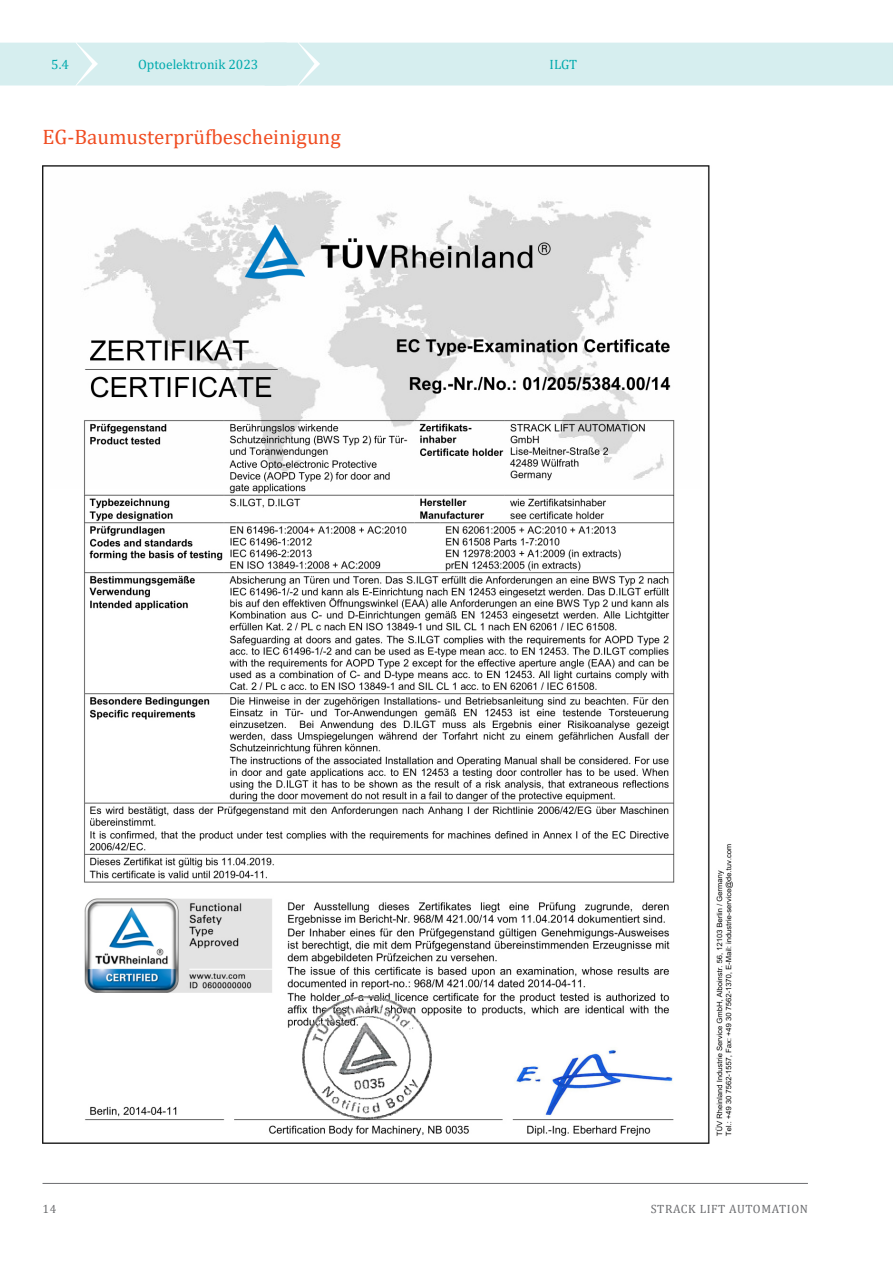
<style>
.page{position:relative;width:893px;height:1263px;background:#fff}
.page>*{position:absolute;margin:0;border:0;box-sizing:border-box;transform-origin:0 0}
.t1{font:21px "Cambria";color:#f04d22}
.t2{font:13.5px "Cambria";color:#00aaad}
.t3{font:12px "Cambria";letter-spacing:.05em;color:#6c6d70}
</style>
<div class="page">
<hr style="left:43px;top:1183px;width:765px;height:1px;background:#6c6d70">
<div style="left:0;top:43px;width:893px;height:42px;background:#d6eeef"></div>
<img style="left:43px;top:166px;width:690px;height:978px">
<p class="t2" style="left:51px;top:57px;width:19px">5.4</p>
<p class="t2" style="left:138px;top:57px;width:122px">Optoelektronik 2023</p>
<p class="t2" style="left:550px;top:57px;width:29px">ILGT</p>
<p class="t1" style="left:43px;top:124px;width:300px">EG-Baumusterprüfbescheinigung</p>
<p class="t3" style="left:43px;top:1202px;width:15px">14</p>
<p class="t3" style="left:651px;top:1202px;width:159px">STRACK LIFT AUTOMATION</p>
</div>
